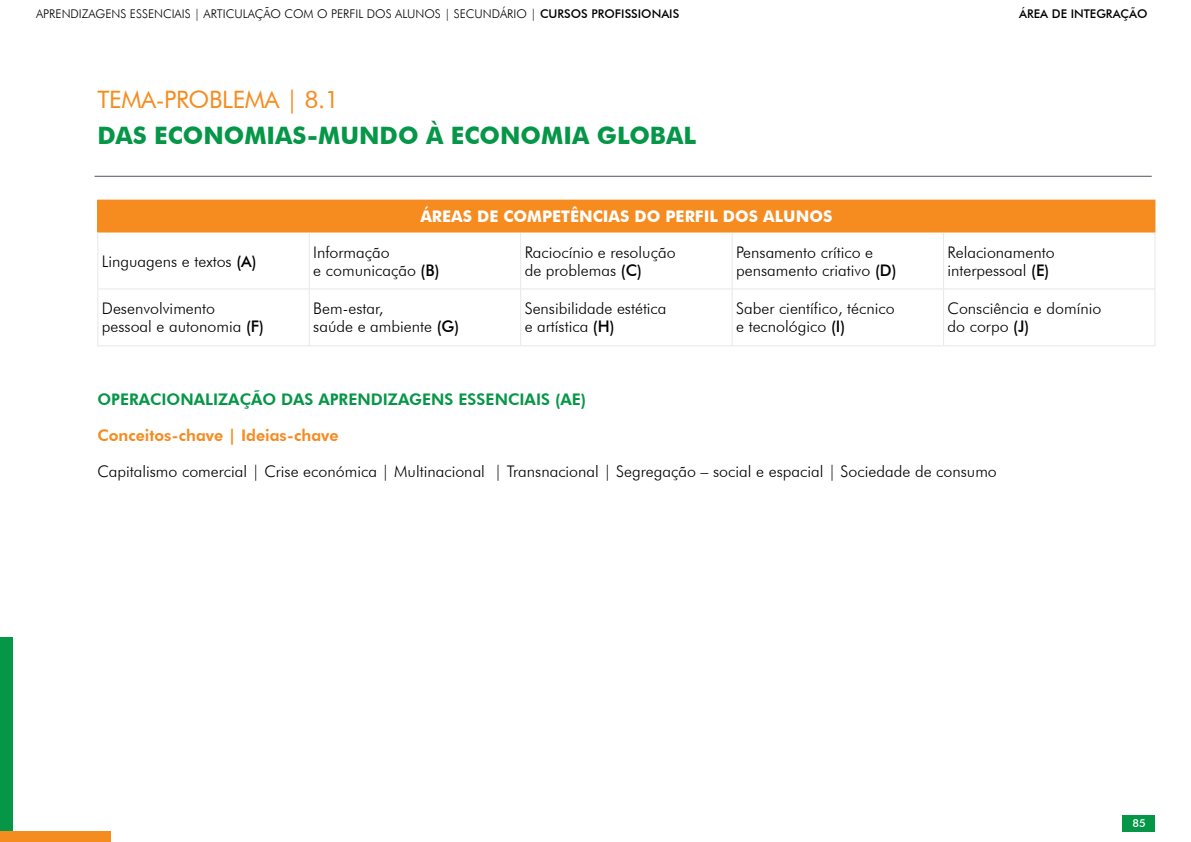
<style>
.page{position:relative;width:1191px;height:842px;background:#fff}
.page>*{position:absolute;margin:0;border:0;box-sizing:border-box;transform-origin:0 0}
.t1{font:700 24px/36px "Futura BT";color:#059647}
.t2{font:300 16px/18px "Futura BT";color:#000}
.t3{font:800 16px "Futura BT";color:#059647}
.t4{font:700 16px "Futura BT";color:#fff}
.t5{font:800 16px "Futura BT";color:#f68b20}
.t6{font:300 12px "Futura BT";color:#000}
.t7{font:500 12px "Futura BT";color:#000}
.t8{font:500 11px "Futura BT";color:#fff}
.s1{font-weight:500}
.s2{font-weight:400;color:#f58c1f}
</style>
<div class="page">
<div style="left:0;top:637px;width:12px;height:205px;background:#059647"></div>
<div style="left:0;top:831px;width:110px;height:11px;background:#f58c1f"></div>
<div style="left:1122px;top:815px;width:33px;height:16px;background:#059647"></div>
<div style="left:98px;top:200px;width:1057px;height:32px;background:#f68b20"></div>
<hr style="left:97px;top:232px;width:1px;height:56px;background:#e6e7e8">
<hr style="left:309px;top:232px;width:1px;height:56px;background:#e6e7e8">
<hr style="left:520px;top:232px;width:1px;height:56px;background:#e6e7e8">
<hr style="left:731px;top:232px;width:1px;height:56px;background:#e6e7e8">
<hr style="left:943px;top:232px;width:1px;height:56px;background:#e6e7e8">
<hr style="left:1154px;top:232px;width:1px;height:56px;background:#e6e7e8">
<hr style="left:97px;top:288px;width:212px;height:1px;background:#e6e7e8">
<hr style="left:97px;top:289px;width:1px;height:56px;background:#e6e7e8">
<hr style="left:309px;top:288px;width:212px;height:1px;background:#e6e7e8">
<hr style="left:309px;top:289px;width:1px;height:56px;background:#e6e7e8">
<hr style="left:521px;top:288px;width:211px;height:1px;background:#e6e7e8">
<hr style="left:520px;top:289px;width:1px;height:56px;background:#e6e7e8">
<hr style="left:732px;top:288px;width:211px;height:1px;background:#e6e7e8">
<hr style="left:731px;top:289px;width:1px;height:56px;background:#e6e7e8">
<hr style="left:943px;top:288px;width:212px;height:1px;background:#e6e7e8">
<hr style="left:943px;top:289px;width:1px;height:56px;background:#e6e7e8">
<hr style="left:1154px;top:289px;width:1px;height:56px;background:#e6e7e8">
<hr style="left:97px;top:345px;width:212px;height:1px;background:#e6e7e8">
<hr style="left:309px;top:345px;width:212px;height:1px;background:#e6e7e8">
<hr style="left:521px;top:345px;width:211px;height:1px;background:#e6e7e8">
<hr style="left:732px;top:345px;width:211px;height:1px;background:#e6e7e8">
<hr style="left:943px;top:345px;width:212px;height:1px;background:#e6e7e8">
<hr style="left:97px;top:200px;width:212px;height:1px;background:#f68b20">
<hr style="left:97px;top:201px;width:1px;height:30px;background:#f68b20">
<hr style="left:97px;top:231px;width:212px;height:1px;background:#f68b20">
<hr style="left:94px;top:176px;width:1057px;height:1px;background:#4b535c">
<p class="t6" style="left:36px;top:7px;width:645px">APRENDIZAGENS ESSENCIAIS | ARTICULAÇÃO COM O PERFIL DOS ALUNOS | SECUNDÁRIO | <span class="s1">CURSOS PROFISSIONAIS</span></p>
<p class="t7" style="left:1019px;top:7px;width:130px">ÁREA DE INTEGRAÇÃO</p>
<p class="t1" style="left:97px;top:81px;width:600px"><span class="s2">TEMA-PROBLEMA | 8.1<br></span>DAS ECONOMIAS-MUNDO À ECONOMIA GLOBAL</p>
<p class="t4" style="left:420px;top:207px;width:413px">ÁREAS DE COMPETÊNCIAS DO PERFIL DOS ALUNOS</p>
<p class="t2" style="left:102px;top:252px;width:156px">Linguagens e textos <span class="s1">(A)</span></p>
<p class="t2" style="left:313px;top:243px;width:128px">Informação<br>e comunicação <span class="s1">(B)</span></p>
<p class="t2" style="left:525px;top:243px;width:152px">Raciocínio e resolução de problemas <span class="s1">(C)</span></p>
<p class="t2" style="left:736px;top:243px;width:162px">Pensamento crítico e pensamento criativo <span class="s1">(D)</span></p>
<p class="t2" style="left:947px;top:243px;width:109px">Relacionamento interpessoal <span class="s1">(E)</span></p>
<p class="t2" style="left:102px;top:300px;width:164px">Desenvolvimento pessoal e autonomia <span class="s1">(F)</span></p>
<p class="t2" style="left:313px;top:300px;width:147px">Bem-estar,<br>saúde e ambiente <span class="s1">(G)</span></p>
<p class="t2" style="left:525px;top:300px;width:143px">Sensibilidade estética e artística <span class="s1">(H)</span></p>
<p class="t2" style="left:736px;top:300px;width:160px">Saber científico, técnico e tecnológico <span class="s1">(I)</span></p>
<p class="t2" style="left:947px;top:300px;width:155px">Consciência e domínio do corpo <span class="s1">(J)</span></p>
<p class="t3" style="left:97px;top:390px;width:490px">OPERACIONALIZAÇÃO DAS APRENDIZAGENS ESSENCIAIS (AE)</p>
<p class="t5" style="left:97px;top:426px;width:243px">Conceitos-chave | Ideias-chave</p>
<p class="t2" style="left:97px;top:462px;width:901px">Capitalismo comercial | Crise económica | Multinacional | Transnacional | Segregação – social e espacial | Sociedade de consumo</p>
<p class="t8" style="left:1132px;top:817px;width:15px">85</p>
</div>
